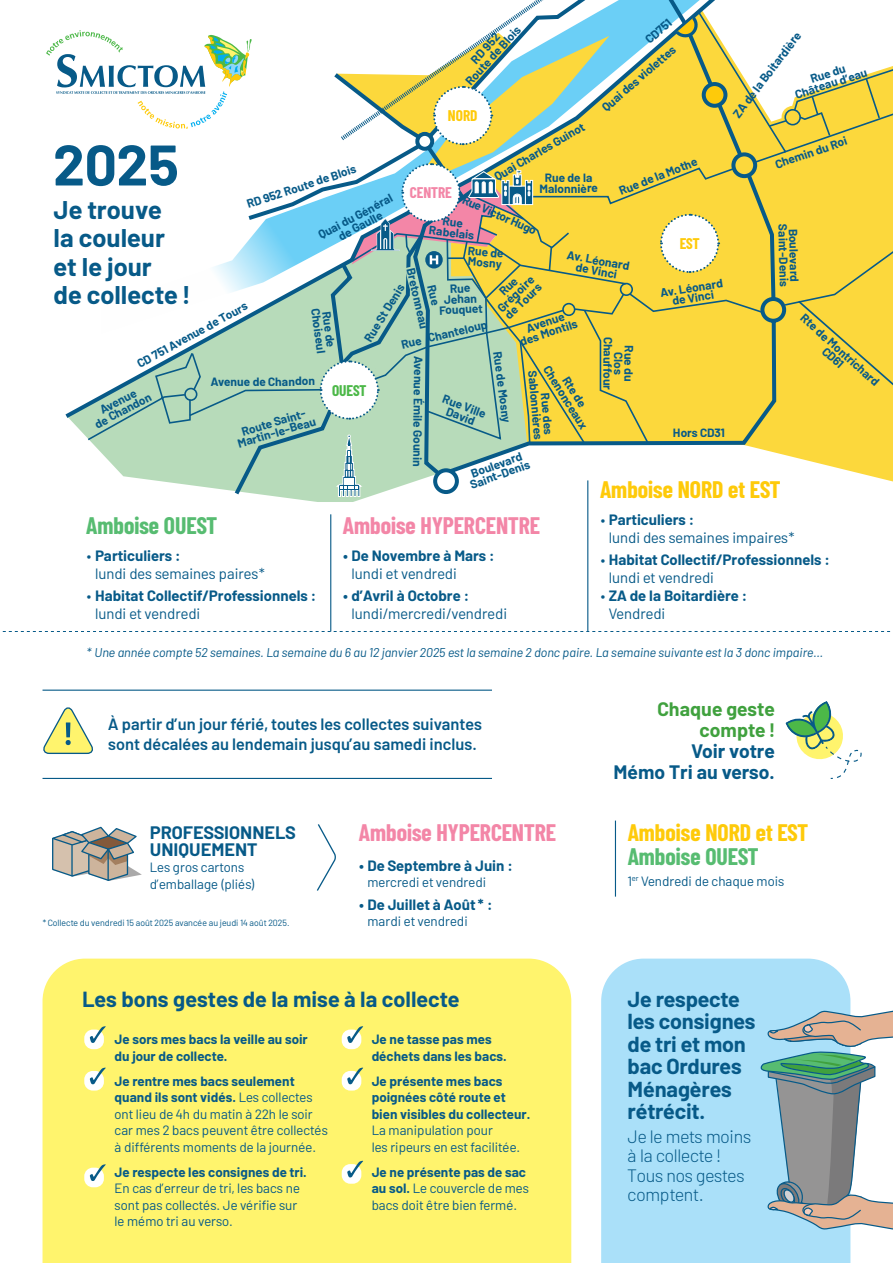
<style>
.page{position:relative;width:893px;height:1263px;background:#fff}
.page>*{position:absolute;margin:0;border:0;box-sizing:border-box;transform-origin:0 0}
.t1{font:700 57px "Barlow";color:#075a88}
.t2{font:700 25.65px/28.5px "Barlow";color:#075a88}
.t3{font:700 24px/24px "Barlow Condensed";color:#feca0a}
.t4{font:700 24px "Barlow Condensed";color:#f386a7}
.t5{font:700 24px "Barlow Condensed";color:#57bc71}
.t6{font:700 21.9px "Barlow";color:#075a88}
.t7{font:700 21.75px/22.5px "Barlow";letter-spacing:-.01em;color:#075a88}
.t8{font:700 19.5px/21px "Barlow";color:#075a88;text-align:right}
.t9{font:700 19.5px/21px "Barlow";color:#40a13e;text-align:right}
.t10{font:700 18.15px/17.1px "Barlow";color:#075a88}
.t11{font:300 18px/19.5px "Barlow";letter-spacing:-.01em;color:#075a88}
.t12{font:600 16.5px/19.5px "Barlow";color:#075a88}
.t13{font:700 15.45px "Barlow Condensed";color:#feca0a}
.t14{font:700 15.45px "Barlow Condensed";color:#f386a7}
.t15{font:700 15.45px "Barlow Condensed";color:#4cb848}
.t16{font:700 15px/18px "Barlow";color:#075a88}
.t17{font:15px/18px "Barlow";color:#075a88}
.t18{font:13.5px/16.5px "Barlow";color:#075a88}
.t19{font:700 13.5px/16.5px "Barlow";color:#075a88}
.t20{font:italic 12.75px "Barlow";color:#075a88}
.t21{font:700 12px/10.5px "Barlow";letter-spacing:-.01em;color:#075a88;text-align:center}
.t22{font:9px "Barlow";color:#075a88}
.s1{font-weight:700}
.s2{font-weight:400}
.s3{color:#57bc71}
</style>
<div class="page">
<div style="left:43px;top:958px;width:528px;height:305px;background:#fff46d"></div>
<hr style="left:330px;top:514px;width:1px;height:117px;background:#075a88">
<hr style="left:587px;top:480px;width:1px;height:151px;background:#075a88">
<hr style="left:615px;top:820px;width:1px;height:77px;background:#075a88">
<hr style="left:43px;top:778px;width:449px;height:1px;background:#075a88">
<hr style="left:43px;top:690px;width:449px;height:1px;background:#075a88">
<svg style="left:43px;top:707px;width:50px;height:47px"></svg>
<svg style="left:316px;top:824px;width:20px;height:67px"></svg>
<svg style="left:52px;top:826px;width:90px;height:55px"></svg>
<hr style="left:107px;top:850px;width:2px;height:30px;background:#075a88">
<div style="left:84px;top:1029px;width:20px;height:20px;background:#fff;border-radius:9px"></div>
<svg style="left:90px;top:1026px;width:16px;height:17px"></svg>
<div style="left:84px;top:1071px;width:20px;height:19px;background:#fff;border-radius:9px"></div>
<svg style="left:90px;top:1067px;width:16px;height:17px"></svg>
<div style="left:342px;top:1071px;width:19px;height:19px;background:#fff;border-radius:9px"></div>
<svg style="left:347px;top:1067px;width:16px;height:17px"></svg>
<div style="left:342px;top:1164px;width:19px;height:20px;background:#fff;border-radius:9px"></div>
<svg style="left:347px;top:1161px;width:16px;height:16px"></svg>
<div style="left:342px;top:1029px;width:19px;height:20px;background:#fff;border-radius:9px"></div>
<svg style="left:347px;top:1026px;width:16px;height:17px"></svg>
<div style="left:601px;top:958px;width:249px;height:305px;background:#aae0f9"></div>
<svg style="left:757px;top:1008px;width:136px;height:255px"></svg>
<svg style="left:785px;top:701px;width:77px;height:78px"></svg>
<svg style="left:46px;top:0;width:847px;height:499px"></svg>
<div style="left:84px;top:1168px;width:20px;height:19px;background:#fff;border-radius:9px"></div>
<svg style="left:90px;top:1164px;width:16px;height:17px"></svg>
<svg style="left:2px;top:631px;width:889px;height:1px"></svg>
<p class="t21" style="left:643px;top:36px;width:32px;rotate:-41deg">CD751</p>
<p class="t21" style="left:455px;top:72px;width:77px;rotate:-48deg">RD 952<br>Route de Blois</p>
<p class="t21" style="left:731px;top:112px;width:106px;rotate:-53deg">ZA de la Boitardière</p>
<p class="t21" style="left:599px;top:104px;width:95px;rotate:-41deg">Quai des violettes</p>
<p class="t21" style="left:790px;top:79px;width:77px;rotate:-18deg">Rue du<br>Château d’eau</p>
<p class="t13" style="left:448px;top:105px;width:31px">NORD</p>
<p class="t21" style="left:492px;top:173px;width:104px;rotate:-31deg">Quai Charles Guinot</p>
<p class="t21" style="left:774px;top:159px;width:77px;rotate:-19deg">Chemin du Roi</p>
<p class="t1" style="left:54px;top:123px;width:127px">2025</p>
<p class="t21" style="left:617px;top:186px;width:84px;rotate:-22deg">Rue de la Mothe</p>
<p class="t21" style="left:245px;top:198px;width:116px;rotate:-18deg">RD 952 Route de Blois</p>
<p class="t21" style="left:539px;top:172px;width:60px">Rue de la<br>Malonnière</p>
<p class="t14" style="left:410px;top:182px;width:43px">CENTRE</p>
<p class="t21" style="left:316px;top:230px;width:84px;rotate:-28deg">Quai du Général de Gaulle</p>
<p class="t21" style="left:466px;top:193px;width:81px;rotate:24deg">Rue Victor Hugo</p>
<p class="t2" style="left:54px;top:193px;width:138px">Je trouve<br>la couleur et le jour<br>de collecte !</p>
<p class="t21" style="left:431px;top:214px;width:47px;rotate:6deg">Rue<br>Rabelais</p>
<p class="t21" style="left:800px;top:224px;width:64px;rotate:89deg">Boulevard<br>Saint-Denis</p>
<p class="t13" style="left:680px;top:232px;width:21px">EST</p>
<p class="t21" style="left:468px;top:244px;width:37px;text-align:left;rotate:5deg">Rue de<br>Mosny</p>
<p class="t21" style="left:568px;top:249px;width:65px;rotate:10deg">Av. Léonard de Vinci</p>
<p class="t21" style="left:436px;top:263px;width:64px;line-height:16.5px;rotate:77deg">Rue<br>Bretonneau</p>
<p class="t21" style="left:488px;top:298px;width:47px;rotate:-44deg">Rue<br>Grégoire de Tours</p>
<p class="t21" style="left:659px;top:286px;width:65px;rotate:-9deg">Av. Léonard de Vinci</p>
<p class="t21" style="left:362px;top:337px;width:67px;rotate:-58deg">Rue St Denis</p>
<p class="t21" style="left:438px;top:283px;width:45px;rotate:-3deg">Rue<br>Jehan<br>Fouquet</p>
<p class="t21" style="left:135px;top:359px;width:125px;rotate:-29deg">CD 751 Avenue de Tours</p>
<p class="t21" style="left:322px;top:307px;width:47px;rotate:83deg">Choiseul</p>
<p class="t21" style="left:333px;top:311px;width:37px;rotate:83deg">Rue de</p>
<p class="t21" style="left:807px;top:311px;width:103px;rotate:42deg">Rte de Montrichard<br>CD61</p>
<p class="t21" style="left:515px;top:326px;width:61px;rotate:-18deg">Avenue des Montils</p>
<p class="t21" style="left:400px;top:339px;width:90px;rotate:-14deg">Rue Chanteloup</p>
<p class="t21" style="left:635px;top:337px;width:55px;rotate:90deg">Rue du<br>Clos<br>Chauffour</p>
<p class="t21" style="left:504px;top:350px;width:74px;rotate:83deg">Rue de Mosny</p>
<p class="t21" style="left:424px;top:356px;width:113px;rotate:90deg">Avenue Émile Gounin</p>
<p class="t21" style="left:561px;top:358px;width:73px;rotate:58deg">Rte de<br>Chenonceaux</p>
<p class="t21" style="left:539px;top:370px;width:71px;rotate:85deg">Sablonnières</p>
<p class="t21" style="left:211px;top:375px;width:106px">Avenue de Chandon</p>
<p class="t15" style="left:332px;top:379px;width:36px">OUEST</p>
<p class="t21" style="left:88px;top:410px;width:64px;rotate:-28deg">Avenue<br>de Chandon</p>
<p class="t21" style="left:551px;top:392px;width:43px;rotate:85deg">Rue des</p>
<p class="t21" style="left:445px;top:392px;width:47px;rotate:20deg">Rue Ville<br>David</p>
<p class="t21" style="left:233px;top:427px;width:83px;rotate:-16deg">Route Saint-<br>Martin-le-Beau</p>
<p class="t21" style="left:673px;top:426px;width:54px">Hors CD31</p>
<p class="t21" style="left:465px;top:469px;width:64px;rotate:-20deg">Boulevard<br>Saint-Denis</p>
<p class="t3" style="left:600px;top:475px;width:182px">Amboise NORD et EST</p>
<p class="t5" style="left:86px;top:508px;width:132px">Amboise OUEST</p>
<p class="t4" style="left:343px;top:508px;width:199px">Amboise HYPERCENTRE</p>
<p class="t17" style="left:95px;top:545px;width:172px;text-indent:-9px">• <span class="s1">Particuliers :<br></span>lundi des semaines paires*</p>
<p class="t16" style="left:95px;top:585px;width:223px;text-indent:-9px"><span class="s2">•</span> Habitat Collectif/Professionnels : <span class="s2">lundi et vendredi</span></p>
<p class="t16" style="left:352px;top:545px;width:145px;text-indent:-9px">• De Novembre à Mars : <span class="s2">lundi et vendredi</span></p>
<p class="t17" style="left:352px;top:585px;width:157px;text-indent:-9px"><span class="s1">• d’Avril à Octobre : </span>lundi/mercredi/vendredi</p>
<p class="t17" style="left:609px;top:509px;width:188px;text-indent:-9px">• <span class="s1">Particuliers :<br></span>lundi des semaines impaires*</p>
<p class="t16" style="left:609px;top:549px;width:223px;text-indent:-9px"><span class="s2">•</span> Habitat Collectif/Professionnels : <span class="s2">lundi et vendredi</span></p>
<p class="t16" style="left:609px;top:585px;width:140px;text-indent:-9px"><span class="s2">•</span> ZA de la Boitardière :<br><span class="s2">Vendredi</span></p>
<p class="t20" style="left:86px;top:643px;width:738px">* Une année compte 52 semaines. La semaine du 6 au 12 janvier 2025 est la semaine 2 donc paire. La semaine suivante est la 3 donc impaire…</p>
<p class="t12" style="left:108px;top:713px;width:375px">À partir d’un jour férié, toutes les collectes suivantes sont décalées au lendemain jusqu’au samedi inclus.</p>
<p class="t9" style="left:657px;top:697px;width:119px">Chaque geste compte !</p>
<p class="t8" style="left:613px;top:739px;width:163px">Voir votre<br>Mémo Tri au verso.</p>
<p class="t10" style="left:150px;top:822px;width:147px">PROFESSIONNELS<br>UNIQUEMENT</p>
<p class="t18" style="left:150px;top:858px;width:107px">Les gros cartons d’emballage (pliés)</p>
<p class="t4" style="left:359px;top:815px;width:199px">Amboise HYPERCENTRE</p>
<p class="t3" style="left:628px;top:819px;width:182px">Amboise NORD et EST<br><span class="s3">Amboise OUEST</span></p>
<p class="t16" style="left:359px;top:855px;width:156px">• De Septembre à Juin :</p>
<p class="t18" style="left:367px;top:873px;width:120px">mercredi et vendredi</p>
<p class="t16" style="left:359px;top:894px;width:135px">• De Juillet à Août * :</p>
<p class="t18" style="left:628px;top:872px;width:158px">1<sup>er</sup> Vendredi de chaque mois</p>
<p class="t22" style="left:43px;top:916px;width:248px">*Collecte du vendredi 15 août 2025 avancée au jeudi 14 août 2025.</p>
<p class="t18" style="left:367px;top:912px;width:102px">mardi et vendredi</p>
<p class="t6" style="left:82px;top:983px;width:379px">Les bons gestes de la mise à la collecte</p>
<p class="t19" style="left:115px;top:1030px;width:195px">Je sors mes bacs la veille au soir du jour de collecte.</p>
<p class="t18" style="left:115px;top:1071px;width:215px"><span class="s1">Je rentre mes bacs seulement quand ils sont vidés.</span> Les collectes ont lieu de 4h du matin à 22h le soir car mes 2 bacs peuvent être collectés à différents moments de la journée.</p>
<p class="t18" style="left:115px;top:1162px;width:194px"><span class="s1">Je respecte les consignes de tri.<br></span>En cas d’erreur de tri, les bacs ne sont pas collectés. Je vérifie sur le mémo tri au verso.</p>
<p class="t19" style="left:372px;top:1030px;width:137px">Je ne tasse pas mes déchets dans les bacs.</p>
<p class="t19" style="left:372px;top:1071px;width:160px">Je présente mes bacs poignées côté route et bien visibles du collecteur.<br><span class="s2">La manipulation pour<br>les ripeurs en est facilitée.</span></p>
<p class="t18" style="left:372px;top:1162px;width:159px"><span class="s1">Je ne présente pas de sac au sol.</span> Le couvercle de mes bacs doit être bien fermé.</p>
<p class="t7" style="left:628px;top:986px;width:130px">Je respecte les consignes de tri et mon bac Ordures<br>Ménagères rétrécit.</p>
<p class="t11" style="left:628px;top:1125px;width:125px">Je le mets moins à la collecte !</p>
<p class="t11" style="left:628px;top:1164px;width:118px">Tous nos gestes comptent.</p>
</div>
